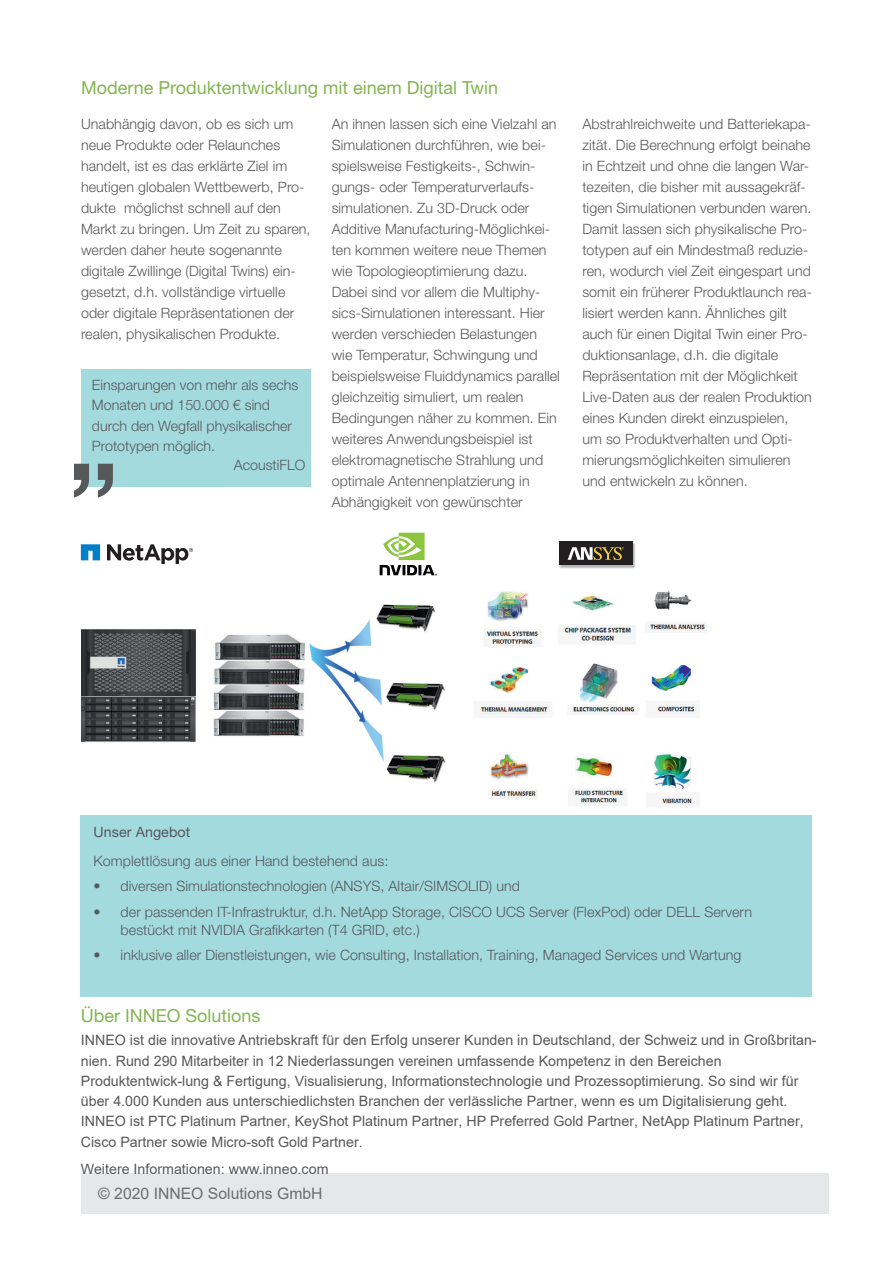
<style>
.page{position:relative;width:893px;height:1263px;background:#fff}
.page>*{position:absolute;margin:0;border:0;box-sizing:border-box;transform-origin:0 0}
.Head1{font:18px "Helvetica Neue LT Std";color:#82b64f}
.Body_Copy{font:18px "Helvetica Neue LT Std";color:#82b64f}
.Copyright{font:15.75px "Arial";color:#6c6d70}
.Body_Copy-2{font:300 14.25px/21px "Helvetica Neue LT Std";letter-spacing:.005em;color:#57585a}
.Body_Copy-3{font:14.25px/20.2px "Arial";color:#57585a}
.Body_Copy-4{font:14.25px "Helvetica Neue LT Std";letter-spacing:.005em;color:#57585a}
</style>
<div class="page">
<div style="left:81px;top:1173px;width:747px;height:41px;background:#e6e7e9"></div>
<div style="left:81px;top:815px;width:731px;height:181px;background:#a3dade"></div>
<div style="left:81px;top:369px;width:230px;height:118px;background:#a3dade"></div>
<img style="left:81px;top:590px;width:626px;height:217px">
<svg style="left:81px;top:544px;width:19px;height:16px"></svg>
<svg style="left:107px;top:544px;width:86px;height:20px"></svg>
<svg style="left:380px;top:533px;width:57px;height:43px"></svg>
<img style="left:559px;top:541px;width:77px;height:28px">
<div style="left:559px;top:542px;width:73px;height:23px;background:#231f20"></div>
<svg style="left:568px;top:547px;width:56px;height:13px"></svg>
<svg style="left:74px;top:464px;width:39px;height:33px"></svg>
<p class="Head1" style="left:81px;top:77px;width:419px">Moderne Produktentwicklung mit einem Digital Twin</p>
<p class="Body_Copy-2" style="left:81px;top:113px;width:231px">Unabhängig davon, ob es sich um neue Produkte oder Relaunches handelt, ist es das erklärte Ziel im heutigen globalen Wettbewerb, Pro&shy;dukte möglichst schnell auf den Markt zu bringen. Um Zeit zu sparen, werden daher heute sogenannte digitale Zwillinge (Digital Twins) ein&shy;gesetzt, d.h. vollständige virtuelle oder digitale Repräsentationen der realen, physikalischen Produkte.</p>
<p class="Body_Copy-2" style="left:332px;top:113px;width:230px">An ihnen lassen sich eine Vielzahl an Simulationen durchführen, wie bei&shy;spielsweise Festigkeits-, Schwin&shy;gungs- oder Temperaturverlaufs&shy;simulationen. Zu 3D-Druck oder Additive Manufacturing-Möglichkei&shy;ten kommen weitere neue Themen wie Topologieoptimierung dazu.<br>Dabei sind vor allem die Multiphy&shy;sics-Simulationen interessant. Hier werden verschieden Belastungen wie Temperatur, Schwingung und beispielsweise Fluiddynamics parallel gleichzeitig simuliert, um realen Bedingungen näher zu kommen. Ein weiteres Anwendungsbeispiel ist elektromagnetische Strahlung und optimale Antennenplatzierung in Abhängigkeit von gewünschter</p>
<p class="Body_Copy-2" style="left:582px;top:113px;width:231px">Abstrahlreichweite und Batteriekapa&shy;zität. Die Berechnung erfolgt beinahe in Echtzeit und ohne die langen War&shy;tezeiten, die bisher mit aussagekräf&shy;tigen Simulationen verbunden waren.<br>Damit lassen sich physikalische Pro&shy;totypen auf ein Mindestmaß reduzie&shy;ren, wodurch viel Zeit eingespart und somit ein früherer Produktlaunch rea&shy;lisiert werden kann. Ähnliches gilt auch für einen Digital Twin einer Pro&shy;duktionsanlage, d.h. die digitale Repräsentation mit der Möglichkeit Live-Daten aus der realen Produktion eines Kunden direkt einzuspielen,<br>um so Produktverhalten und Opti&shy;mierungsmöglichkeiten simulieren und entwickeln zu können.</p>
<p class="Body_Copy-2" style="left:92px;top:375px;width:208px;line-height:20.2px">Einsparungen von mehr als sechs<br>Monaten und 150.000 € sind durch den Wegfall physikalischer<br>Prototypen möglich.</p>
<p class="Body_Copy-2" style="left:234px;top:454px;width:73px">AcoustiFLO</p>
<p class="Body_Copy-4" style="left:94px;top:823px;width:98px">Unser Angebot</p>
<p class="Body_Copy-2" style="left:94px;top:850px;width:296px">Komplettlösung aus einer Hand bestehend aus:</p>
<p class="Body_Copy-2" style="left:94px;top:875px;width:428px">• diversen Simulationstechnologien (ANSYS, Altair/SIMSOLID) und</p>
<p class="Body_Copy-2" style="left:121px;top:902px;width:633px;line-height:18px;text-indent:-27px">• der passenden IT-Infrastruktur, d.h. NetApp Storage, CISCO UCS Server (FlexPod) oder DELL Servern bestückt mit NVIDIA Grafikkarten (T4 GRID, etc.)</p>
<p class="Body_Copy-2" style="left:94px;top:944px;width:649px">• inklusive aller Dienstleistungen, wie Consulting, Installation, Training, Managed Services und Wartung</p>
<p class="Body_Copy" style="left:81px;top:1005px;width:181px">Über INNEO Solutions</p>
<p class="Body_Copy-3" style="left:81px;top:1030px;width:737px">INNEO ist die innovative Antriebskraft für den Erfolg unserer Kunden in Deutschland, der Schweiz und in Großbritan&shy;nien. Rund 290 Mitarbeiter in 12 Niederlassungen vereinen umfassende Kompetenz in den Bereichen Produktentwick-lung &amp; Fertigung, Visualisierung, Informationstechnologie und Prozessoptimierung. So sind wir für über 4.000 Kunden aus unterschiedlichsten Branchen der verlässliche Partner, wenn es um Digitalisierung geht.<br>INNEO ist PTC Platinum Partner, KeyShot Platinum Partner, HP Preferred Gold Partner, NetApp Platinum Partner, Cisco Partner sowie Micro-soft Gold Partner.</p>
<p class="Body_Copy-3" style="left:81px;top:1159px;width:249px">Weitere Informationen: www.inneo.com</p>
<p class="Copyright" style="left:98px;top:1183px;width:226px">© 2020 INNEO Solutions GmbH</p>
</div>
